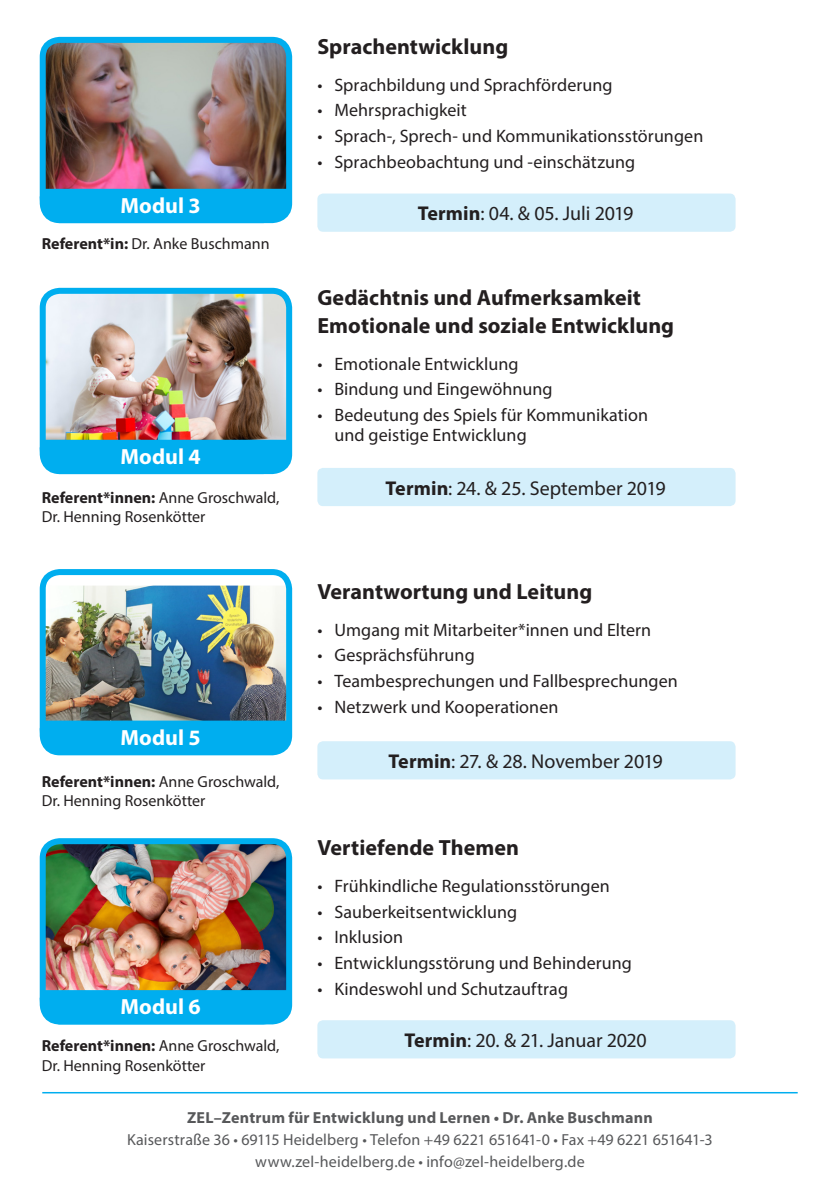
<style>
.page{position:relative;width:840px;height:1191px;background:#fff}
.page>*{position:absolute;margin:0;border:0;box-sizing:border-box;transform-origin:0 0}
.t1{font:700 22px/28px "Myriad Pro";color:#231f20}
.t2{font:700 22px "Myriad Pro";letter-spacing:.005em;color:#fff}
.t3{font:20px "Myriad Pro";letter-spacing:-.005em;color:#231f20}
.t4{font:18px/20px "Myriad Pro";letter-spacing:.005em;color:#231f20}
.t5{font:16px/19.2px "Myriad Pro";color:#231f20}
.t6{font:16px "Myriad Pro";letter-spacing:.01em;color:#57585a}
.t7{font:700 16px "Myriad Pro";color:#231f20}
.t8{font:700 16px "Myriad Pro";letter-spacing:.015em;color:#57585a}
.s1{font-weight:700}
.s2{font-weight:400}
</style>
<div class="page">
<img style="left:47px;top:44px;width:238px;height:144px">
<div style="left:40px;top:37px;width:252px;height:186px;border:6px solid #00aeef;border-radius:17px"></div>
<img style="left:47px;top:295px;width:238px;height:144px">
<div style="left:40px;top:288px;width:252px;height:186px;border:6px solid #00aeef;border-radius:17px"></div>
<img style="left:47px;top:585px;width:238px;height:134px">
<div style="left:40px;top:569px;width:252px;height:186px;border:6px solid #00aeef;border-radius:17px"></div>
<img style="left:47px;top:845px;width:238px;height:144px">
<div style="left:40px;top:838px;width:252px;height:186px;border:6px solid #00aeef;border-radius:17px"></div>
<svg style="left:39px;top:188px;width:253px;height:36px;background:#0eafec"></svg>
<svg style="left:39px;top:439px;width:253px;height:36px;background:#0eb0ec"></svg>
<svg style="left:39px;top:719px;width:253px;height:37px;background:#0eaeea"></svg>
<svg style="left:39px;top:989px;width:253px;height:36px;background:#0caeeb"></svg>
<div style="left:317px;top:468px;width:418px;height:38px;background:#d4effb;border-radius:6px"></div>
<div style="left:317px;top:193px;width:418px;height:39px;background:#d4effb;border-radius:6px"></div>
<div style="left:317px;top:741px;width:418px;height:38px;background:#d4effb;border-radius:6px"></div>
<div style="left:317px;top:1020px;width:418px;height:38px;background:#d4effb;border-radius:6px"></div>
<hr style="left:42px;top:1092px;width:755px;height:1px;background:#00aeef">
<p class="t2" style="left:120px;top:191px;width:82px">Modul 3</p>
<p class="t5" style="left:42px;top:233px;width:229px"><span class="s1">Referent*in:</span> Dr. Anke Buschmann</p>
<p class="t2" style="left:120px;top:442px;width:82px">Modul 4</p>
<p class="t5" style="left:42px;top:488px;width:239px"><span class="s1">Referent*innen:</span> Anne Groschwald,<br>Dr. Henning Rosenkötter</p>
<p class="t2" style="left:120px;top:723px;width:82px">Modul 5</p>
<p class="t7" style="left:42px;top:771px;width:239px">Referent*innen: <span class="s2">Anne Groschwald,</span></p>
<p class="t5" style="left:42px;top:791px;width:165px">Dr. Henning Rosenkötter</p>
<p class="t2" style="left:120px;top:992px;width:82px">Modul 6</p>
<p class="t7" style="left:42px;top:1035px;width:239px">Referent*innen: <span class="s2">Anne Groschwald,</span></p>
<p class="t5" style="left:42px;top:1055px;width:165px">Dr. Henning Rosenkötter</p>
<p class="t1" style="left:317px;top:32px;width:192px">Sprachentwicklung</p>
<p class="t4" style="left:317px;top:74px;width:296px">• Sprachbildung und Sprachförderung</p>
<p class="t4" style="left:317px;top:100px;width:151px">• Mehrsprachigkeit</p>
<p class="t4" style="left:317px;top:126px;width:387px">• Sprach-, Sprech- und Kommunikationsstörungen</p>
<p class="t4" style="left:317px;top:151px;width:319px">• Sprachbeobachtung und -einschätzung</p>
<p class="t3" style="left:417px;top:201px;width:217px"><span class="s1">Termin</span>: 04. &amp; 05. Juli 2019</p>
<p class="t1" style="left:317px;top:283px;width:358px">Gedächtnis und Aufmerksamkeit<br>Emotionale und soziale Entwicklung</p>
<p class="t4" style="left:317px;top:353px;width:203px">• Emotionale Entwicklung</p>
<p class="t4" style="left:317px;top:379px;width:236px">• Bindung und Eingewöhnung</p>
<p class="t4" style="left:334px;top:405px;width:315px;text-indent:-17px">• Bedeutung des Spiels für Kommunikation und geistige Entwicklung</p>
<p class="t3" style="left:385px;top:475px;width:281px"><span class="s1">Termin</span>: 24. &amp; 25. September 2019</p>
<p class="t1" style="left:317px;top:576px;width:276px">Verantwortung und Leitung</p>
<p class="t4" style="left:317px;top:619px;width:335px">• Umgang mit Mitarbeiter*innen und Eltern</p>
<p class="t4" style="left:317px;top:645px;width:159px">• Gesprächsführung</p>
<p class="t4" style="left:317px;top:670px;width:362px">• Teambesprechungen und Fallbesprechungen</p>
<p class="t4" style="left:317px;top:696px;width:242px">• Netzwerk und Kooperationen</p>
<p class="t3" style="left:388px;top:749px;width:275px"><span class="s1">Termin</span>: 27. &amp; 28. November 2019</p>
<p class="t1" style="left:317px;top:833px;width:203px">Vertiefende Themen</p>
<p class="t4" style="left:317px;top:875px;width:294px">• Frühkindliche Regulationsstörungen</p>
<p class="t4" style="left:317px;top:901px;width:201px">• Sauberkeitsentwicklung</p>
<p class="t4" style="left:317px;top:927px;width:87px">• Inklusion</p>
<p class="t4" style="left:317px;top:952px;width:316px">• Entwicklungsstörung und Behinderung</p>
<p class="t4" style="left:317px;top:978px;width:252px">• Kindeswohl und Schutzauftrag</p>
<p class="t3" style="left:404px;top:1027px;width:244px"><span class="s1">Termin</span>: 20. &amp; 21. Januar 2020</p>
<p class="t8" style="left:187px;top:1106px;width:467px">ZEL–Zentrum für Entwicklung und Lernen • Dr. Anke Buschmann</p>
<p class="t6" style="left:127px;top:1129px;width:587px">Kaiserstraße 36 • 69115 Heidelberg • Telefon +49 6221 651641-0 • Fax +49 6221 651641-3</p>
<p class="t6" style="left:255px;top:1151px;width:331px">www.zel-heidelberg.de • info@zel-heidelberg.de</p>
</div>
